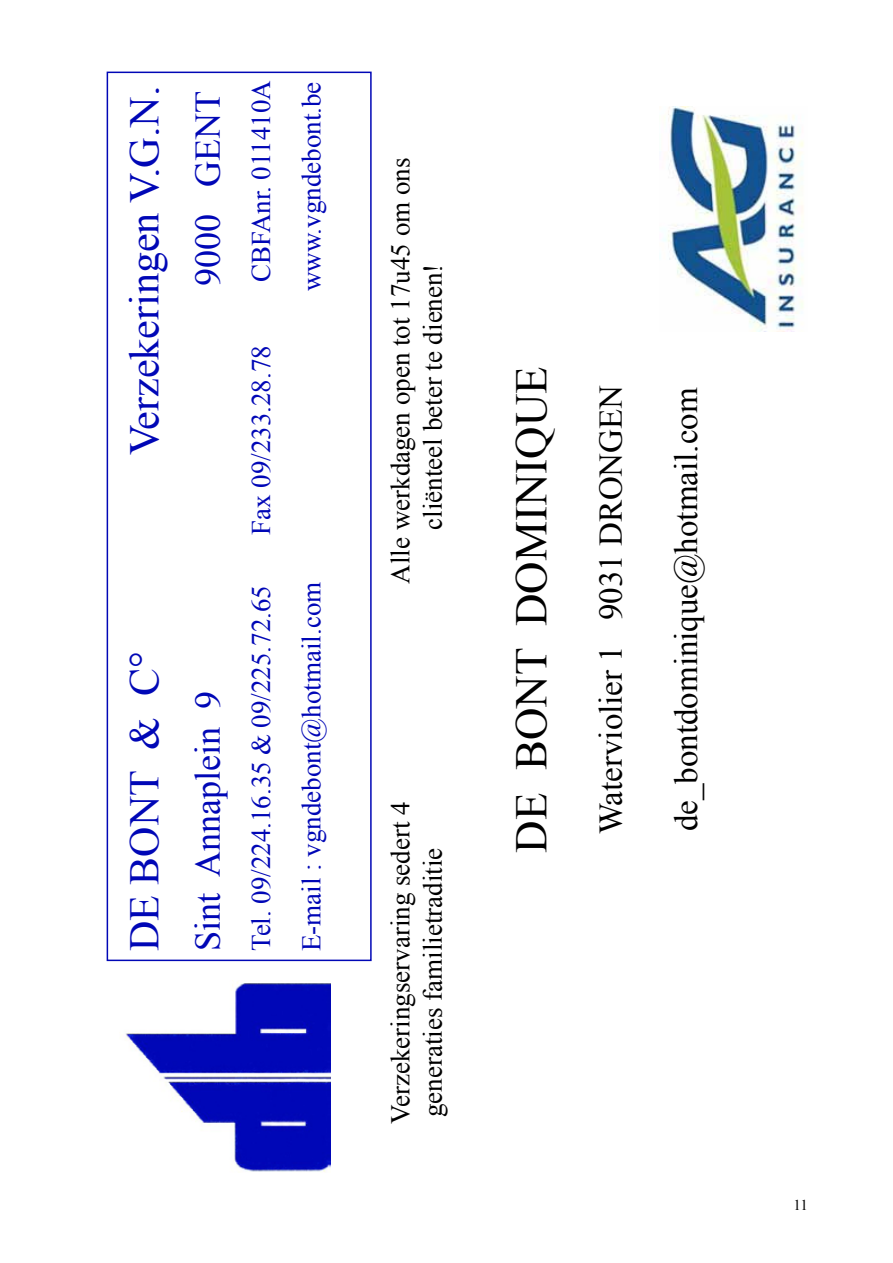
<style>
.page{position:relative;width:893px;height:1263px;background:#fff}
.page>*{position:absolute;margin:0;border:0;box-sizing:border-box;transform-origin:0 0}
.t1{font:45px "Times New Roman";color:#000}
.t2{font:42px "Times New Roman";color:#0007b6}
.t3{font:36px "Times New Roman";color:#0007b6}
.t4{font:33px "Times New Roman";color:#000}
.t5{font:27px "Times New Roman";color:#000}
.t6{font:27px "Times New Roman";color:#0007b6}
.t7{font:15px "Times New Roman";color:#000}
</style>
<div class="page">
<div style="left:107px;top:72px;width:265px;height:889px;border:2px solid #0007b6"></div>
<img style="left:125px;top:980px;width:205px;height:192px">
<img style="left:663px;top:106px;width:141px;height:225px">
<h2 class="t2" style="left:116px;top:455px;width:371px;rotate:-90deg">Verzekeringen V.G.N.</h2>
<h2 class="t2" style="left:116px;top:951px;width:301px;rotate:-90deg">DE BONT &amp; C°</h2>
<h3 class="t3" style="left:183px;top:286px;width:196px;rotate:-90deg">9000 GENT</h3>
<p class="t6" style="left:243px;top:282px;width:204px;rotate:-90deg">CBFAnr. 011410A</p>
<h3 class="t3" style="left:183px;top:951px;width:262px;rotate:-90deg">Sint Annaplein 9</h3>
<p class="t6" style="left:243px;top:535px;width:191px;rotate:-90deg">Fax 09/233.28.78</p>
<p class="t6" style="left:243px;top:951px;width:367px;rotate:-90deg">Tel. 09/224.16.35 &amp; 09/225.72.65</p>
<p class="t6" style="left:293px;top:291px;width:211px;rotate:-90deg">www.vgndebont.be</p>
<p class="t6" style="left:293px;top:951px;width:371px;rotate:-90deg">E-mail : vgndebont@hotmail.com</p>
<p class="t5" style="left:382px;top:584px;width:427px;rotate:-90deg">Alle werkdagen open tot 17u45 om ons</p>
<p class="t5" style="left:415px;top:530px;width:268px;rotate:-90deg">cliënteel beter te dienen!</p>
<p class="t5" style="left:382px;top:1124px;width:324px;rotate:-90deg">Verzekeringservaring sedert 4</p>
<p class="t5" style="left:415px;top:1117px;width:271px;rotate:-90deg">generaties familietraditie</p>
<h1 class="t1" style="left:501px;top:853px;width:488px;rotate:-90deg">DE BONT DOMINIQUE</h1>
<p class="t4" style="left:589px;top:834px;width:451px;rotate:-90deg">Waterviolier 1 9031 DRONGEN</p>
<p class="t4" style="left:664px;top:831px;width:445px;rotate:-90deg">de_bontdominique@hotmail.com</p>
<p class="t7" style="left:793px;top:1194px;width:16px">11</p>
</div>
